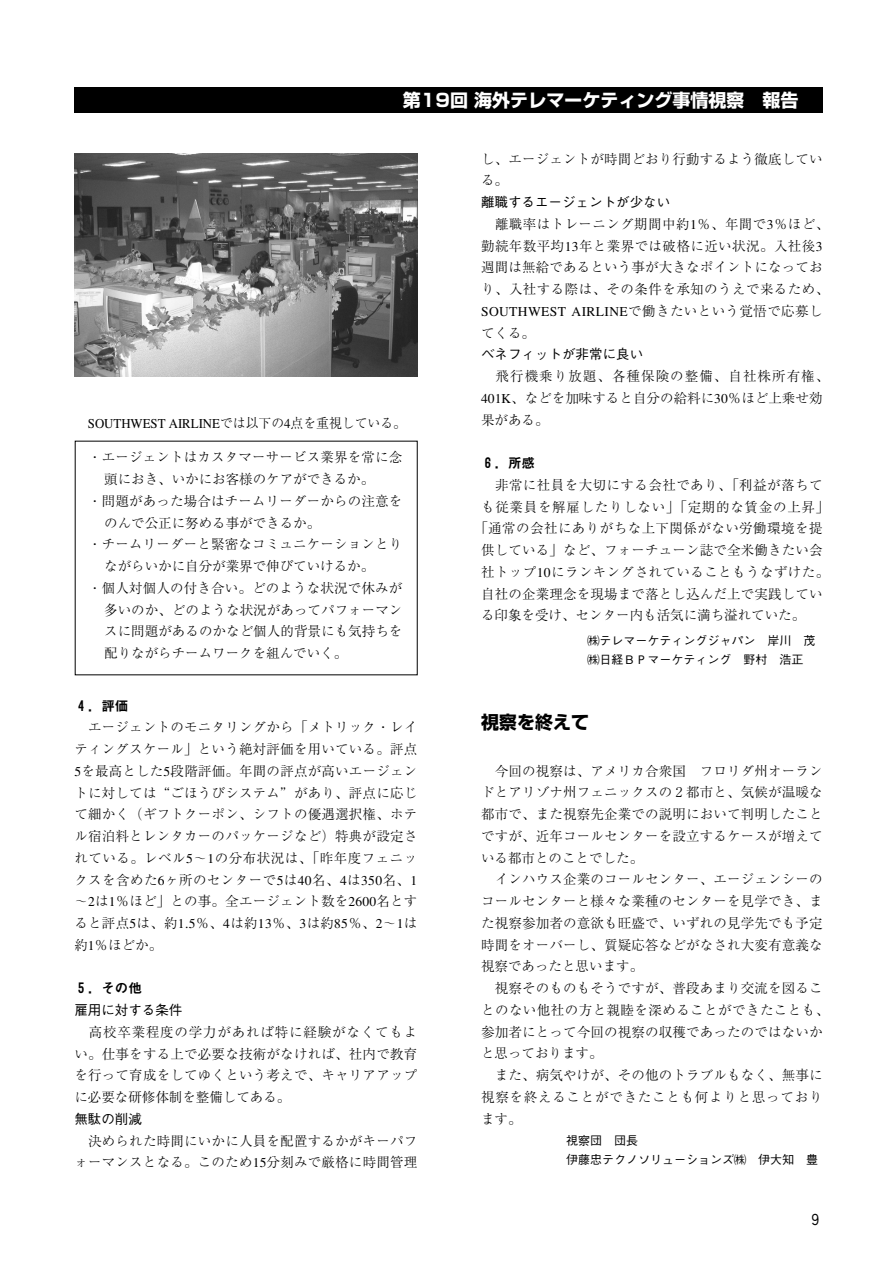
<style>
.page{position:relative;width:893px;height:1263px;background:#fff}
.page>*{position:absolute;margin:0;border:0;box-sizing:border-box;transform-origin:0 0}
.t1{font:700 18px "Shin Go";color:#fff}
.t2{font:700 18px "Shin Go";color:#000}
.t3{font:500 15px "Gothic BBB";color:#000}
.t4{font:300 13.5px/21.8px "Ryumin";letter-spacing:.01em;color:#000;text-align:justify}
.t5{font:300 13.5px/21.8px "Ryumin";letter-spacing:.03em;color:#000}
.t6{font:500 13.5px "Gothic BBB";color:#000}
.t7{font:300 13.5px "Ryumin";letter-spacing:.01em;color:#000;scale:.95 1}
.t8{font:300 13.5px "Ryumin";letter-spacing:.055em;color:#000}
.t9{font:13.5px "Midashi Go MB31";color:#000}
.t10{font:500 12px/18.8px "Gothic BBB";color:#000}
</style>
<div class="page">
<img style="left:74px;top:154px;width:343px;height:222px">
<div style="left:75px;top:88px;width:747px;height:25px;background:#000"></div>
<h1 class="t1" style="left:403px;top:94px;width:397px">第19回海外テレマーケティング事情視察　報告</h1>
<p class="t7" style="left:88px;top:418px;width:336px">SOUTHWEST AIRLINEでは以下の4点を重視している。</p>
<p class="t4" style="left:88px;top:448px;width:316px">・エージェントはカスタマーサービス業界を常に念</p>
<p class="t4" style="left:104px;top:470px;width:271px">頭におき、いかにお客様のケアができるか。</p>
<p class="t4" style="left:88px;top:492px;width:316px">・問題があった場合はチームリーダーからの注意を</p>
<p class="t4" style="left:104px;top:513px;width:217px">のんで公正に努める事ができるか。</p>
<p class="t4" style="left:88px;top:535px;width:316px">・チームリーダーと緊密なコミュニケーションとり</p>
<p class="t4" style="left:104px;top:557px;width:271px">ながらいかに自分が業界で伸びていけるか。</p>
<p class="t4" style="left:88px;top:579px;width:316px">・個人対個人の付き合い。どのような状況で休みが</p>
<p class="t4" style="left:104px;top:600px;width:300px">多いのか、どのような状況があってパフォーマン</p>
<p class="t4" style="left:104px;top:622px;width:300px">スに問題があるのかなど個人的背景にも気持ちを</p>
<p class="t4" style="left:104px;top:644px;width:244px">配りながらチームワークを組んでいく。</p>
<p class="t9" style="left:74px;top:700px;width:56px">４．評価</p>
<p class="t4" style="left:74px;top:718px;width:344px;text-indent:14px">エージェントのモニタリングから「メトリック・レイティングスケール」という絶対評価を用いている。評点5を最高とした5段階評価。年間の評点が高いエージェントに対しては“ごほうびシステム”があり、評点に応じて細かく（ギフトクーポン、シフトの優遇選択権、ホテル宿泊料とレンタカーのパッケージなど）特典が設定されている。レベル5～1の分布状況は、「昨年度フェニックスを含めた6ヶ所のセンターで5は40名、4は350名、1～2は1％ほど」との事。全エージェント数を2600名とすると評点5は、約1.5％、4は約13％、3は約85％、2～1は約1％ほどか。</p>
<p class="t9" style="left:74px;top:983px;width:69px">５．その他</p>
<p class="t6" style="left:74px;top:1005px;width:109px">雇用に対する条件</p>
<p class="t4" style="left:74px;top:1023px;width:344px;text-indent:14px">高校卒業程度の学力があれば特に経験がなくてもよい。仕事をする上で必要な技術がなければ、社内で教育を行って育成をしてゆくという考えで、キャリアアップに必要な研修体制を整備してある。</p>
<p class="t6" style="left:74px;top:1114px;width:69px">無駄の削減</p>
<p class="t4" style="left:74px;top:1131px;width:344px;text-align:right">決められた時間にいかに人員を配置するかがキーパフォーマンスとなる。このため15分刻みで厳格に時間管理</p>
<p class="t4" style="left:481px;top:150px;width:343px">し、エージェントが時間どおり行動するよう徹底している。</p>
<p class="t6" style="left:481px;top:197px;width:190px">離職するエージェントが少ない</p>
<p class="t5" style="left:481px;top:215px;width:349px;text-indent:14px">離職率はトレーニング期間中約1％、年間で3％ほど、勤続年数平均13年と業界では破格に近い状況。入社後3週間は無給であるという事が大きなポイントになっており、入社する際は、その条件を承知のうえで来るため、<br>SOUTHWEST AIRLINEで働きたいという覚悟で応募してくる。</p>
<p class="t6" style="left:481px;top:349px;width:163px">ベネフィットが非常に良い</p>
<p class="t4" style="left:481px;top:367px;width:350px;text-align:left;text-indent:15px">飛行機乗り放題、各種保険の整備、自社株所有権、<br>401K、などを加味すると自分の給料に30％ほど上乗せ効果がある。</p>
<p class="t9" style="left:481px;top:458px;width:55px">６．所感</p>
<p class="t5" style="left:495px;top:476px;width:329px">非常に社員を大切にする会社であり、「利益が落ちて</p>
<p class="t8" style="left:481px;top:502px;width:349px">も従業員を解雇したりしない」「定期的な賃金の上昇」</p>
<p class="t5" style="left:474px;top:519px;width:349px">「通常の会社にありがちな上下関係がない労働環境を提</p>
<p class="t4" style="left:481px;top:541px;width:343px">供している」など、フォーチューン誌で全米働きたい会</p>
<p class="t5" style="left:481px;top:563px;width:349px">社トップ10にランキングされていることもうなずけた。</p>
<p class="t4" style="left:481px;top:585px;width:343px">自社の企業理念を現場まで落とし込んだ上で実践してい</p>
<p class="t4" style="left:481px;top:606px;width:326px">る印象を受け、センター内も活気に満ち溢れていた。</p>
<p class="t10" style="left:587px;top:633px;width:230px">㈱テレマーケティングジャパン　岸川　茂㈱日経ＢＰマーケティング　野村　浩正</p>
<h1 class="t2" style="left:481px;top:716px;width:109px">視察を終えて</h1>
<p class="t4" style="left:481px;top:762px;width:343px;text-indent:14px">今回の視察は、アメリカ合衆国　フロリダ州オーランドとアリゾナ州フェニックスの２都市と、気候が温暖な都市で、また視察先企業での説明において判明したことですが、近年コールセンターを設立するケースが増えている都市とのことでした。</p>
<p class="t4" style="left:481px;top:870px;width:343px;text-indent:14px">インハウス企業のコールセンター、エージェンシーのコールセンターと様々な業種のセンターを見学でき、また視察参加者の意欲も旺盛で、いずれの見学先でも予定時間をオーバーし、質疑応答などがなされ大変有意義な視察であったと思います。</p>
<p class="t4" style="left:481px;top:979px;width:349px;text-align:left;text-indent:14px">視察そのものもそうですが、普段あまり交流を図ることのない他社の方と親睦を深めることができたことも、参加者にとって今回の視察の収穫であったのではないかと思っております。</p>
<p class="t4" style="left:481px;top:1066px;width:343px;text-indent:14px">また、病気やけが、その他のトラブルもなく、無事に視察を終えることができたことも何よりと思っております。</p>
<p class="t10" style="left:566px;top:1133px;width:254px">視察団　団長<br>伊藤忠テクノソリューションズ㈱　伊大知　豊</p>
<p class="t3" style="left:808px;top:1213px;width:16px">９</p>
</div>
